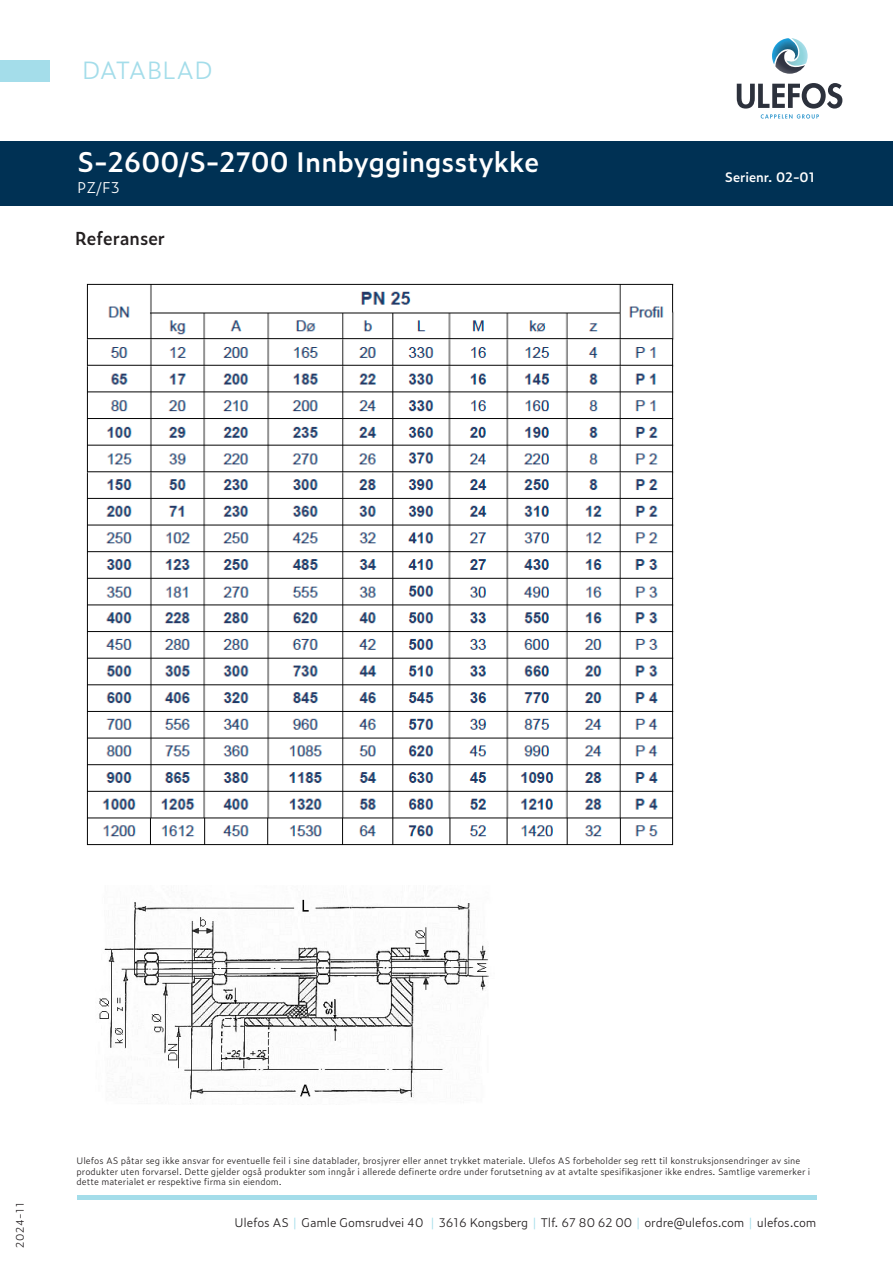
<style>
.page{position:relative;width:893px;height:1263px;background:#fff}
.page>*{position:absolute;margin:0;border:0;box-sizing:border-box;transform-origin:0 0}
.t1{font:600 27px "Zeitung Pro";color:#fff}
.t2{font:300 24px "Zeitung Pro";color:#a4ddea}
.t3{font:600 18px "Zeitung Pro";color:#231f20}
.t4{font:300 15px "Zeitung Pro";color:#fff}
.t5{font:600 13.05px "Zeitung Pro";color:#fff}
.t6{font:300 12px "Zeitung Pro";letter-spacing:-.02em;color:#231f20}
.t7{font:300 10.5px "Zeitung Pro";letter-spacing:.06em;color:#231f20}
.t8{font:300 9px/10.8px "Zeitung Pro";color:#231f20}
.s1{color:#a4ddea}
</style>
<div class="page">
<img style="left:99px;top:899px;width:390px;height:205px">
<img style="left:86px;top:283px;width:588px;height:563px">
<div style="left:0;top:141px;width:893px;height:64px;background:#003154"></div>
<hr style="left:77px;top:1195px;width:739px;height:4px;background:#a4ddea">
<div style="left:0;top:61px;width:50px;height:21px;background:#a4ddea"></div>
<svg style="left:772px;top:38px;width:36px;height:36px"></svg>
<svg style="left:737px;top:83px;width:105px;height:36px"></svg>
<h2 class="t2" style="left:82px;top:52px;width:132px">DATABLAD</h2>
<h1 class="t1" style="left:77px;top:141px;width:463px">S-2600/S-2700 Innbyggingsstykke</h1>
<h3 class="t4" style="left:77px;top:176px;width:44px">PZ/F3</h3>
<h3 class="t3" style="left:75px;top:225px;width:91px">Referanser</h3>
<h3 class="t5" style="left:725px;top:167px;width:91px">Serienr. 02-01</h3>
<p class="t7" style="left:12px;top:1248px;width:48px;rotate:-90deg">2024-11</p>
<p class="t8" style="left:77px;top:1155px;width:735px">Ulefos AS påtar seg ikke ansvar for eventuelle feil i sine datablader, brosjyrer eller annet trykket materiale. Ulefos AS forbeholder seg rett til konstruksjonsendringer av sine produkter uten forvarsel. Dette gjelder også produkter som inngår i allerede definerte ordre under forutsetning av at avtalte spesifikasjoner ikke endres. Samtlige varemerker i dette materialet er respektive firma sin eiendom.</p>
<h3 class="t6" style="left:235px;top:1213px;width:583px">Ulefos AS <span class="s1">|</span> Gamle Gomsrudvei 40 <span class="s1">|</span> 3616 Kongsberg <span class="s1">|</span> Tlf. 67 80 62 00 <span class="s1">|</span> ordre@ulefos.com <span class="s1">|</span> ulefos.com</h3>
</div>
